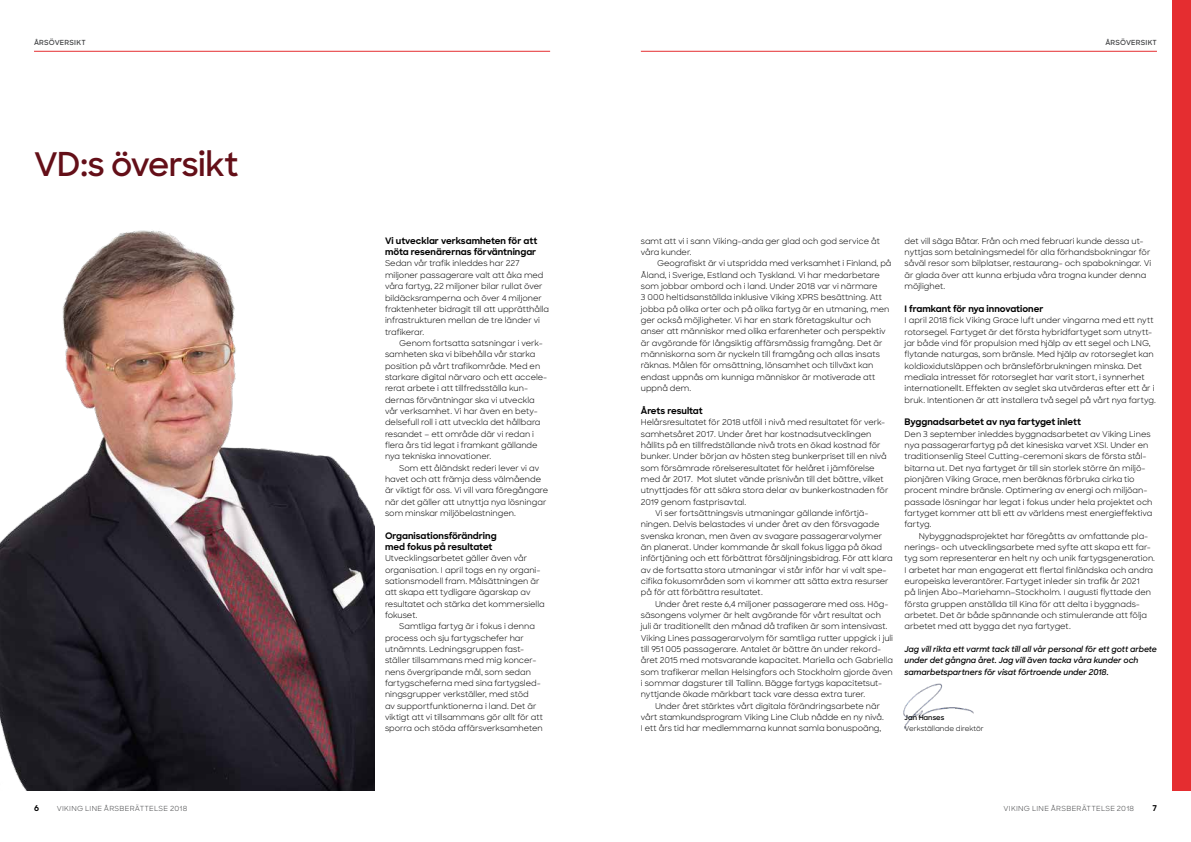
<style>
.page{position:relative;width:1191px;height:842px;background:#fff}
.page>*{position:absolute;margin:0;border:0;box-sizing:border-box;transform-origin:0 0}
.t1{font:600 33px "Viking Sharp Sans";letter-spacing:-.02em;color:#640f18}
.t2{font:700 9.1px "Viking Sharp Sans";color:#000}
.t3{font:700 9px/11px "Viking Sharp Sans";color:#000}
.t4{font:8.1px/11.3px "Viking Sharp Sans Latin";color:#000}
.t5{font:8px/11.3px "Viking Sharp Sans Latin";color:#000}
.t6{font:italic 600 8px/11.3px "Viking Sharp Sans";color:#000}
.t7{font:700 8px "Viking Sharp Sans";color:#000}
.t8{font:7px "Viking Sharp Sans Latin";letter-spacing:.04em;color:#3c3d3f}
.t9{font:600 7px "Viking Sharp Sans";letter-spacing:.03em;color:#3c3d3f}
.t10{font:7px "Viking Sharp Sans Latin";color:#000}
.t11{font:600 7px "Viking Sharp Sans";color:#000}
.s1{font-size:8.1px}
</style>
<div class="page">
<div style="left:1172px;top:0;width:19px;height:791px;background:#e52d30"></div>
<hr style="left:641px;top:51px;width:516px;height:1px;background:#e52d30">
<hr style="left:34px;top:51px;width:516px;height:1px;background:#e52d30">
<img style="left:903px;top:683px;width:71px;height:46px">
<img style="left:0;top:230px;width:375px;height:561px">
<p class="t9" style="left:34px;top:38px;width:53px">ÅRSÖVERSIKT</p>
<p class="t9" style="left:1105px;top:38px;width:53px">ÅRSÖVERSIKT</p>
<h1 class="t1" style="left:34px;top:140px;width:206px">VD:s översikt</h1>
<p class="t3" style="left:385px;top:235px;width:154px">Vi utvecklar verksamheten för att möta resenärernas förväntningar</p>
<p class="t5" style="left:385px;top:258px;width:166px">Sedan vår trafik inleddes har 227 miljoner passagerare valt att åka med våra fartyg, 22 miljoner bilar rullat över bildäcksramperna och över 4 miljoner fraktenheter bidragit till att upprätthålla infrastrukturen mellan de tre länder vi trafikerar.</p>
<p class="t5" style="left:385px;top:337px;width:164px;text-indent:14px">Genom fortsatta satsningar i verk&shy;samheten ska vi bibehålla vår starka position på vårt trafikområde. Med en starkare digital närvaro och ett accele&shy;rerat arbete i att tillfredsställa kun&shy;dernas förväntningar ska vi utveckla vår verksamhet. Vi har även en bety&shy;delsefull roll i att utveckla det hållbara resandet – ett område där vi redan i flera års tid legat i framkant gällande nya tekniska innovationer.</p>
<p class="t5" style="left:385px;top:462px;width:165px;text-indent:14px">Som ett åländskt rederi lever vi av havet och att främja dess välmående är viktigt för oss. Vi vill vara föregångare när det gäller att utnyttja nya lösningar som minskar miljöbelastningen.</p>
<p class="t3" style="left:385px;top:529px;width:113px">Organisationsförändring med fokus på resultatet</p>
<p class="t4" style="left:385px;top:552px;width:161px">Utvecklingsarbetet gäller även vår organisation. I april togs en ny organi&shy;sationsmodell fram. Målsättningen är att skapa ett tydligare ägarskap av resultatet och stärka det kommersiella fokuset.</p>
<p class="t5" style="left:385px;top:620px;width:159px;text-indent:14px">Samtliga fartyg är i fokus i denna process och sju fartygschefer har utnämnts. Ledningsgruppen fast&shy;ställer tillsammans med mig koncer&shy;nens övergripande mål, som sedan fartygscheferna med sina fartygsled&shy;ningsgrupper verkställer, med stöd<br>av supportfunktionerna i land. Det är viktigt att vi tillsammans gör allt för att sporra och stöda affärsverksamheten</p>
<p class="t5" style="left:641px;top:235px;width:240px">samt att vi i sann Viking-anda ger glad och god service åt våra kunder.</p>
<p class="t5" style="left:641px;top:257px;width:252px;text-indent:16px">Geografiskt är vi utspridda med verksamhet i Finland, på Åland, i Sverige, Estland och Tyskland. Vi har medarbetare som jobbar ombord och i land. Under 2018 var vi närmare<br>3 000 heltidsanställda inklusive Viking XPRS besättning. Att jobba på olika orter och på olika fartyg är en utmaning, men ger också möjligheter. Vi har en stark företagskultur och anser att människor med olika erfarenheter och perspektiv är avgörande för långsiktig affärsmässig framgång. Det är människorna som är nyckeln till framgång och allas insats räknas. Målen för omsättning, lönsamhet och tillväxt kan endast uppnås om kunniga människor är motiverade att uppnå dem.</p>
<p class="t2" style="left:641px;top:404px;width:63px">Årets resultat</p>
<p class="t5" style="left:641px;top:416px;width:249px">Helårsresultatet för 2018 utföll i nivå med resultatet för verk&shy;samhetsåret 2017. Under året har kostnadsutvecklingen hållits på en tillfredställande nivå trots en ökad kostnad för bunker. Under början av hösten steg bunkerpriset till en nivå som försämrade rörelseresultatet för helåret i jämförelse med år 2017. Mot slutet vände prisnivån till det bättre, vilket utnyttjades för att säkra stora delar av bunkerkostnaden för 2019 genom fastprisavtal.</p>
<p class="t4" style="left:641px;top:507px;width:253px;text-indent:14px">Vi ser fortsättningsvis utmaningar gällande införtjä&shy;ningen. Delvis belastades vi under året av den försvagade svenska kronan, men även av svagare passagerarvolymer än planerat. Under kommande år skall fokus ligga på ökad införtjäning och ett förbättrat försäljningsbidrag. För att klara av de fortsatta stora utmaningar vi står inför har vi valt spe&shy;cifika fokusområden som vi kommer att sätta extra resurser på för att förbättra resultatet.</p>
<p class="t4" style="left:655px;top:598px;width:235px">Under året reste 6,4 miljoner passagerare med oss. Hög-</p>
<p class="t4" style="left:641px;top:609px;width:242px">säsongens volymer är helt avgörande för vårt resultat och</p>
<p class="t4" style="left:641px;top:620px;width:248px">juli är traditionellt den månad då trafiken är som intensivast.</p>
<p class="t4" style="left:641px;top:632px;width:254px">Viking Lines passagerarvolym för samtliga rutter uppgick i juli</p>
<p class="t4" style="left:641px;top:643px;width:241px">till 951 005 passagerare. Antalet är bättre än under rekord-</p>
<p class="t4" style="left:641px;top:654px;width:254px">året 2015 med motsvarande kapacitet. Mariella och Gabriella</p>
<p class="t4" style="left:641px;top:666px;width:253px">som trafikerar mellan Helsingfors och Stockholm gjorde även</p>
<p class="t4" style="left:641px;top:677px;width:243px">i sommar dagsturer till Tallinn. Bägge fartygs kapacitetsut-</p>
<p class="t4" style="left:641px;top:688px;width:226px">nyttjande ökade märkbart tack vare dessa extra turer.</p>
<p class="t4" style="left:655px;top:700px;width:226px">Under året stärktes vårt digitala förändringsarbete när</p>
<p class="t4" style="left:641px;top:711px;width:244px">vårt stamkundsprogram Viking Line Club nådde en ny nivå.</p>
<p class="t4" style="left:641px;top:722px;width:242px">I ett års tid har medlemmarna kunnat samla bonuspoäng,</p>
<p class="t4" style="left:904px;top:235px;width:240px">det vill säga Båtar. Från och med februari kunde dessa ut-</p>
<p class="t5" style="left:904px;top:246px;width:248px"><span class="s1">nyttjas som</span> betalningsmedel för alla förhandsbokningar för såväl resor som bilplatser, restaurang- och spabokningar. Vi är glada över att kunna erbjuda våra trogna kunder denna möjlighet.</p>
<p class="t3" style="left:904px;top:303px;width:140px">I framkant för nya innovationer</p>
<p class="t5" style="left:904px;top:314px;width:253px">I april 2018 fick Viking Grace luft under vingarna med ett nytt rotorsegel. Fartyget är det första hybridfartyget som utnytt&shy;jar både vind för propulsion med hjälp av ett segel och LNG, flytande naturgas, som bränsle. Med hjälp av rotorseglet kan koldioxidutsläppen och bränsleförbrukningen minska. Det mediala intresset för rotorseglet har varit stort, i synnerhet internationellt. Effekten av seglet ska utvärderas efter ett år i bruk. Intentionen är att installera två segel på vårt nya fartyg.</p>
<p class="t3" style="left:904px;top:416px;width:178px">Byggnadsarbetet av nya fartyget inlett</p>
<p class="t5" style="left:904px;top:428px;width:249px">Den 3 september inleddes byggnadsarbetet av Viking Lines nya passagerarfartyg på det kinesiska varvet XSI. Under en traditionsenlig Steel Cutting-ceremoni skars de första stål&shy;bitarna ut. Det nya fartyget är till sin storlek större än miljö&shy;pionjären Viking Grace, men beräknas förbruka cirka tio procent mindre bränsle. Optimering av energi och miljöan&shy;passade lösningar har legat i fokus under hela projektet och fartyget kommer att bli ett av världens mest energieffektiva fartyg.</p>
<p class="t5" style="left:904px;top:530px;width:252px;text-indent:14px">Nybyggnadsprojektet har föregåtts av omfattande pla&shy;nerings- och utvecklingsarbete med syfte att skapa ett far&shy;tyg som representerar en helt ny och unik fartygsgeneration.<br>I arbetet har man engagerat ett flertal finländska och andra europeiska leverantörer. Fartyget inleder sin trafik år 2021<br>på linjen Åbo–Mariehamn–Stockholm. I augusti flyttade den första gruppen anställda till Kina för att delta i byggnads&shy;arbetet. Det är både spännande och stimulerande att följa arbetet med att bygga det nya fartyget.</p>
<p class="t6" style="left:904px;top:643px;width:254px">Jag vill rikta ett varmt tack till all vår personal för ett gott arbete under det gångna året. Jag vill även tacka våra kunder och samarbetspartners för visat förtroende under 2018.</p>
<p class="t11" style="left:904px;top:712px;width:41px">Jan Hanses</p>
<p class="t10" style="left:904px;top:724px;width:81px">Verkställande direktör</p>
<p class="t7" style="left:34px;top:802px;width:6px">6</p>
<p class="t8" style="left:57px;top:803px;width:132px">VIKING LINE ÅRSBERÄTTELSE 2018</p>
<p class="t8" style="left:1003px;top:803px;width:132px">VIKING LINE ÅRSBERÄTTELSE 2018</p>
<p class="t7" style="left:1152px;top:802px;width:6px">7</p>
</div>
